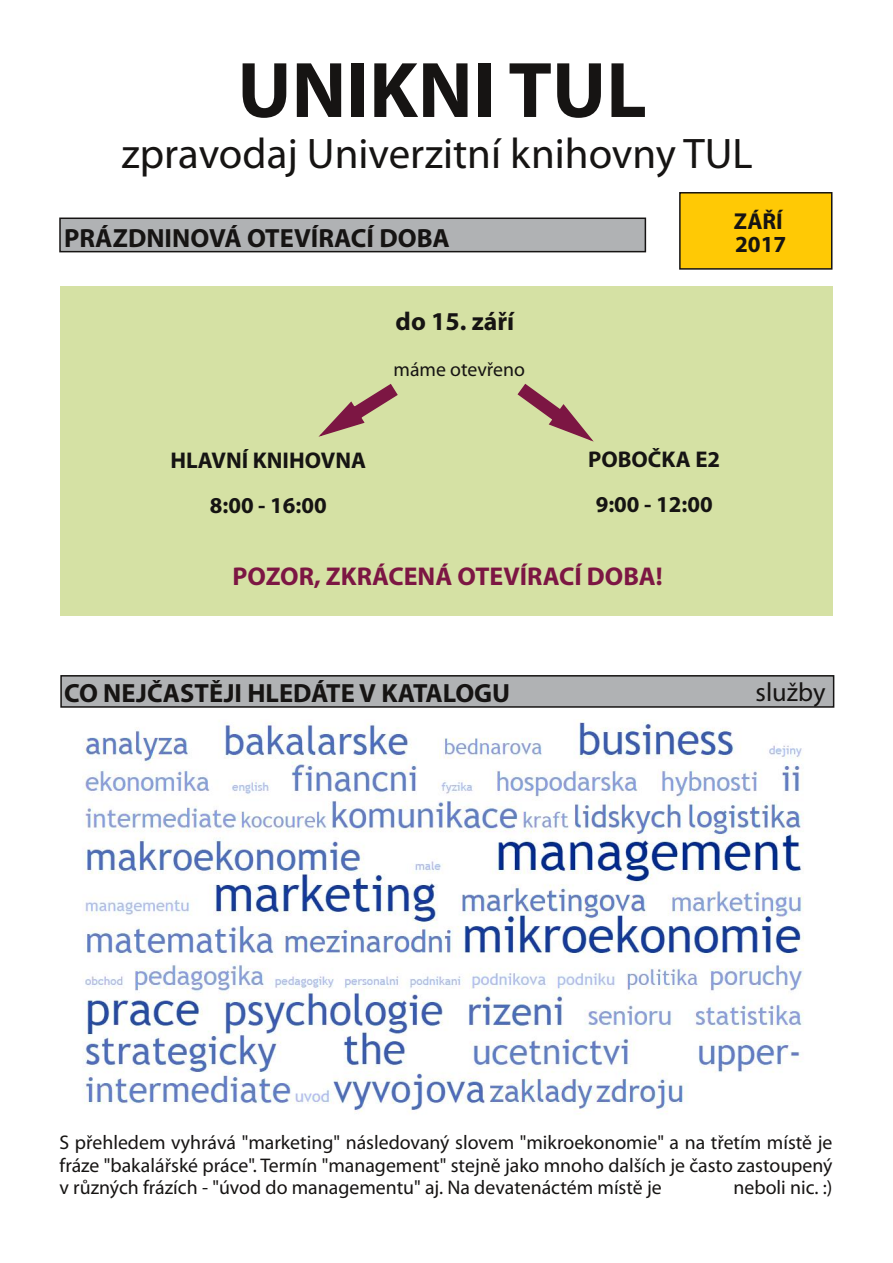
<style>
.page{position:relative;width:893px;height:1263px;background:#fff}
.page>*{position:absolute;margin:0;border:0;box-sizing:border-box;transform-origin:0 0}
.t1{font:700 79.5px "Myriad Pro";color:#161413}
.t2{font:42.9px "Myriad Pro";color:#161413}
.t3{font:700 26.4px "Myriad Pro";color:#161413}
.t4{font:26.4px "Myriad Pro";color:#161413}
.t5{font:700 25.8px "Myriad Pro";color:#7c1643}
.t6{font:700 25.8px "Myriad Pro";color:#161413}
.t7{font:700 23.1px "Myriad Pro";color:#161413}
.t8{font:700 22.8px/45px "Myriad Pro";color:#161413;text-align:center}
.t9{font:19.8px/22.5px "Myriad Pro";color:#161413;text-align:justify}
</style>
<div class="page">
<div style="left:60px;top:286px;width:772px;height:330px;background:#d5e1a4"></div>
<div style="left:680px;top:193px;width:152px;height:76px;background:#ffc905"></div>
<div style="left:679px;top:192px;width:153px;height:78px;border:2px solid #161413"></div>
<div style="left:60px;top:218px;width:585px;height:34px;background:#b0b2b4"></div>
<div style="left:59px;top:218px;width:587px;height:34px;border:2px solid #161413"></div>
<div style="left:61px;top:676px;width:773px;height:31px;background:#b0b2b4"></div>
<div style="left:60px;top:675px;width:774px;height:33px;border:2px solid #161413"></div>
<svg style="left:517px;top:383px;width:77px;height:59px"></svg>
<svg style="left:318px;top:384px;width:80px;height:53px"></svg>
<img style="left:82px;top:719px;width:722px;height:395px">
<h1 class="t1" style="left:237px;top:57px;width:411px">UNIKNI TUL</h1>
<h2 class="t2" style="left:122px;top:136px;width:633px">zpravodaj Univerzitní knihovny TUL</h2>
<p class="t7" style="left:734px;top:212px;width:50px">ZÁŘÍ</p>
<h3 class="t3" style="left:64px;top:228px;width:387px">PRÁZDNINOVÁ OTEVÍRACÍ DOBA</h3>
<p class="t7" style="left:735px;top:234px;width:53px">2017</p>
<h3 class="t6" style="left:396px;top:310px;width:120px">do 15. září</h3>
<p class="t9" style="left:393px;top:360px;width:133px">máme otevřeno</p>
<p class="t8" style="left:170px;top:440px;width:197px">HLAVNÍ KNIHOVNA<br>8:00 - 16:00</p>
<p class="t8" style="left:588px;top:439px;width:133px">POBOČKA E2<br>9:00 - 12:00</p>
<h3 class="t5" style="left:232px;top:565px;width:432px">POZOR, ZKRÁCENÁ OTEVÍRACÍ DOBA!</h3>
<h3 class="t3" style="left:64px;top:682px;width:448px">CO NEJČASTĚJI HLEDÁTE V KATALOGU</h3>
<h3 class="t4" style="left:756px;top:681px;width:71px">služby</h3>
<p class="t9" style="left:60px;top:1133px;width:774px">S přehledem vyhrává "marketing" následovaný slovem "mikroekonomie" a na třetím místě je fráze "bakalářské práce". Termín "management" stejně jako mnoho dalších je často zastoupený v různých frázích - "úvod do managementu" aj. Na devatenáctém místě je</p>
<p class="t9" style="left:734px;top:1178px;width:100px">neboli nic. :)</p>
</div>
